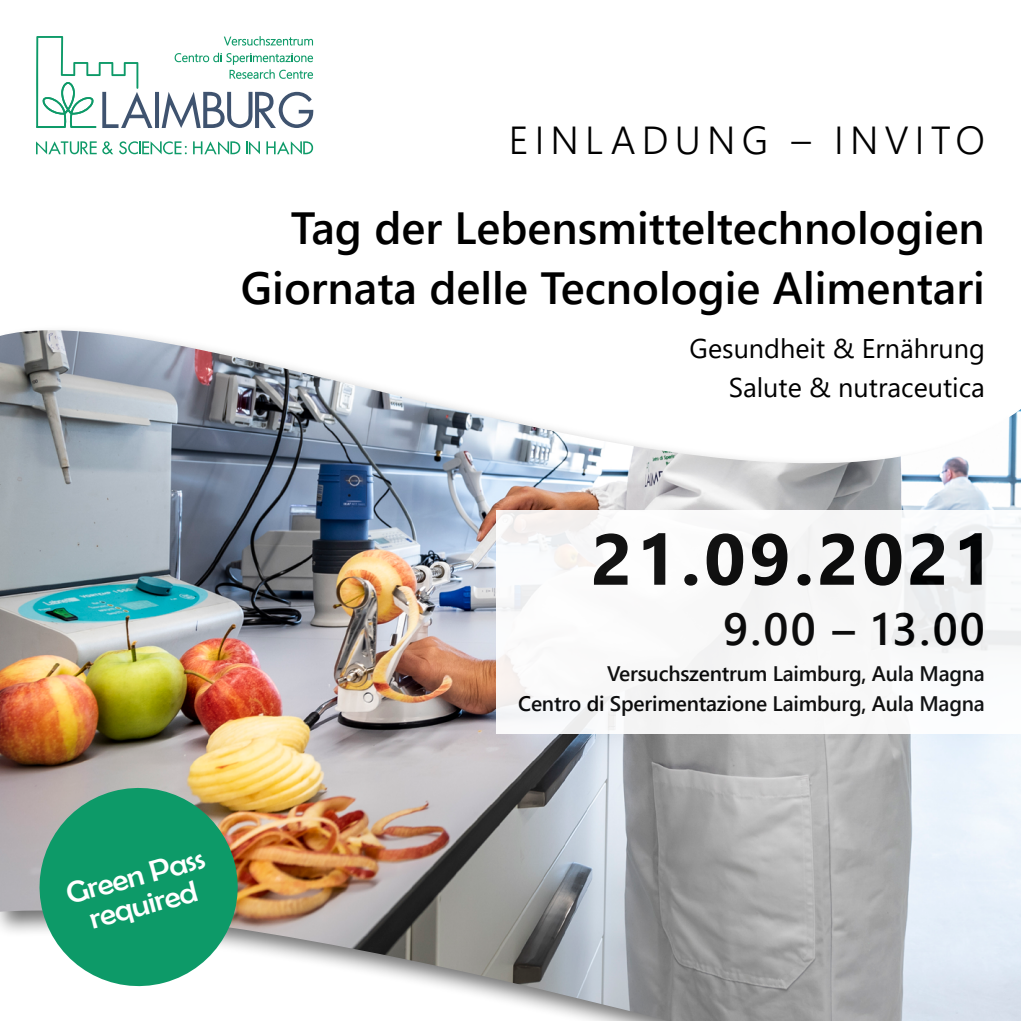
<style>
.page{position:relative;width:1021px;height:1021px;background:#fff}
.page>*{position:absolute;margin:0;border:0;box-sizing:border-box;transform-origin:0 0}
.t1{font:700 72px "Segoe UI";letter-spacing:.05em;color:#000}
.t2{font:600 45px/60px "Segoe UI";color:#000;text-align:right}
.t3{font:300 39px "Segoe UI";letter-spacing:.16em;color:#000}
.t4{font:30px/30px "Berlin Sans FB";color:#fff;text-align:center;scale:1.09 1}
.t5{font:27px/39px "Segoe UI";color:#000;text-align:right}
.t6{font:600 21px/30px "Segoe UI";letter-spacing:-.01em;color:#000;text-align:right}
</style>
<div class="page">
<img style="left:0;top:330px;width:1020px;height:690px">
<svg style="left:224px;top:36px;width:89px;height:10px"></svg>
<svg style="left:175px;top:53px;width:138px;height:26px"></svg>
<hr style="left:155px;top:92px;width:4px;height:36px;background:#3f536f">
<svg style="left:162px;top:92px;width:151px;height:36px"></svg>
<svg style="left:36px;top:141px;width:77px;height:13px"></svg>
<svg style="left:119px;top:141px;width:68px;height:13px"></svg>
<svg style="left:193px;top:141px;width:47px;height:13px"></svg>
<svg style="left:246px;top:141px;width:14px;height:13px"></svg>
<svg style="left:266px;top:141px;width:47px;height:13px"></svg>
<svg style="left:36px;top:36px;width:116px;height:92px"></svg>
<div style="left:497px;top:510px;width:523px;height:223px;background:#f8f8f9"></div>
<svg style="left:29px;top:777px;width:219px;height:219px;background:#56ab85"></svg>
<h3 class="t3" style="left:509px;top:104px;width:477px">EINLADUNG – INVITO</h3>
<h2 class="t2" style="left:241px;top:195px;width:745px">Tag der Lebensmitteltechnologien<br>Giornata delle Tecnologie Alimentari</h2>
<p class="t5" style="left:689px;top:327px;width:297px">Gesundheit &amp; Ernährung<br>Salute &amp; nutraceutica</p>
<h1 class="t1" style="left:591px;top:491px;width:404px">21.09.2021</h1>
<h2 class="t2" style="left:723px;top:595px;width:263px">9.00 – 13.00</h2>
<p class="t6" style="left:518px;top:656px;width:468px">Versuchszentrum Laimburg, Aula Magna<br>Centro di Sperimentazione Laimburg, Aula Magna</p>
<h3 class="t4" style="left:63px;top:879px;width:132px;rotate:-15deg">Green Pass required</h3>
</div>
